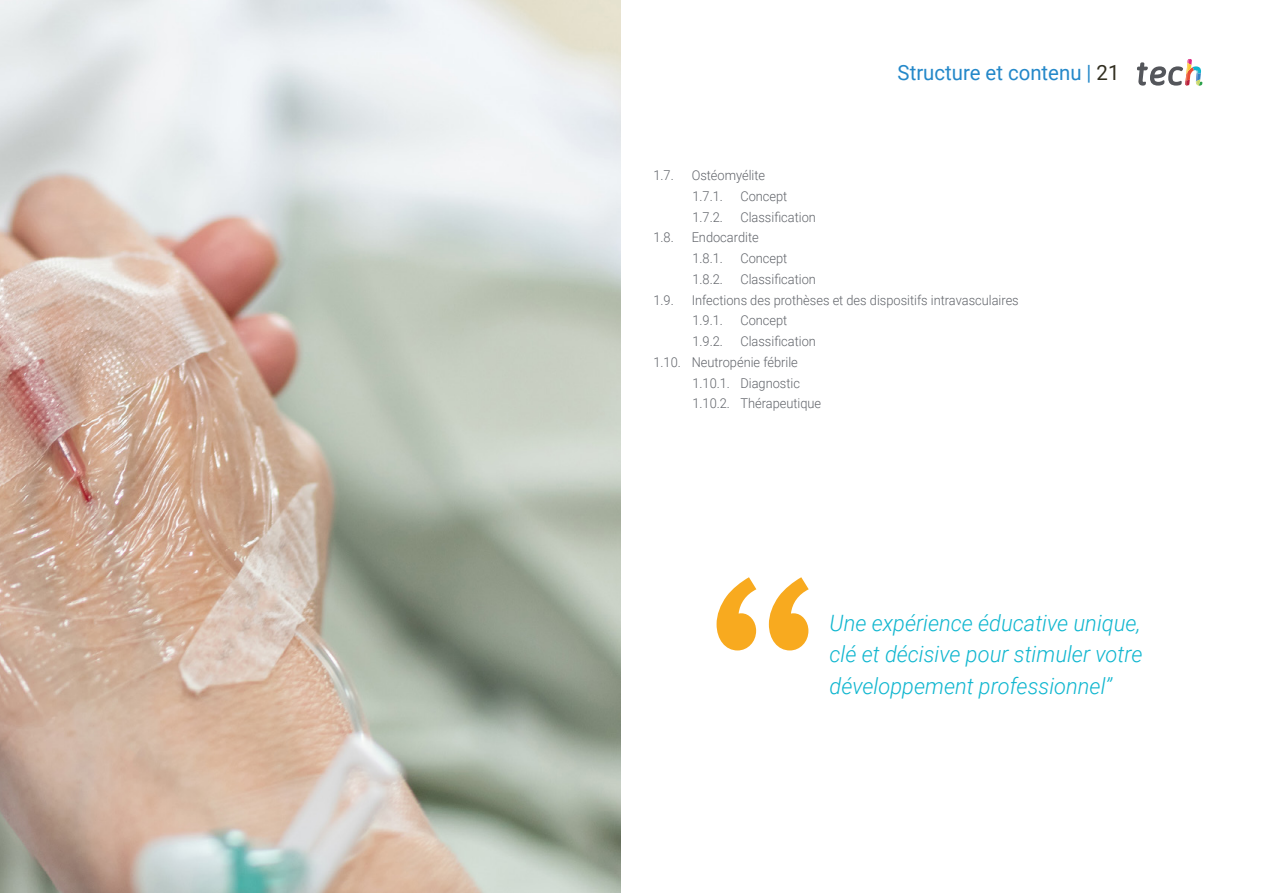
<style>
.page{position:relative;width:1263px;height:893px;background:#fff}
.page>*{position:absolute;margin:0;border:0;box-sizing:border-box;transform-origin:0 0}
.t1{font:italic 300 22.5px/31.5px "Roboto";color:#0fb6cf;text-align:justify}
.t2{font:21px "Roboto";color:#2488c9}
.t3{font:300 13.5px/20.7px "Roboto";color:#61646a;scale:.95 1}
.s1{color:#312e20}
</style>
<div class="page">
<img style="left:0;top:0;width:621px;height:893px">
<svg style="left:716px;top:577px;width:93px;height:73px"></svg>
<svg style="left:1137px;top:59px;width:65px;height:27px"></svg>
<p class="t3" style="left:653px;top:165px;width:23px">1.7.</p>
<p class="t3" style="left:692px;top:165px;width:79px">Ostéomyélite<br>1.7.1.</p>
<p class="t3" style="left:740px;top:185px;width:51px">Concept</p>
<p class="t3" style="left:692px;top:206px;width:34px">1.7.2.</p>
<p class="t3" style="left:740px;top:206px;width:81px">Classification</p>
<p class="t3" style="left:653px;top:227px;width:23px">1.8.</p>
<p class="t3" style="left:692px;top:227px;width:72px">Endocardite<br>1.8.1.</p>
<p class="t3" style="left:740px;top:248px;width:51px">Concept</p>
<p class="t3" style="left:692px;top:268px;width:34px">1.8.2.</p>
<p class="t3" style="left:740px;top:268px;width:81px">Classification</p>
<h2 class="t2" style="left:898px;top:57px;width:223px">Structure et contenu | <span class="s1">21</span></h2>
<p class="t3" style="left:653px;top:289px;width:23px">1.9.</p>
<p class="t3" style="left:692px;top:289px;width:346px">Infections des prothèses et des dispositifs intravasculaires<br>1.9.1.</p>
<p class="t3" style="left:740px;top:310px;width:51px">Concept</p>
<p class="t3" style="left:653px;top:331px;width:173px;text-indent:87px">Classification<br>1.10. Neutropénie fébrile</p>
<p class="t3" style="left:692px;top:372px;width:137px">1.10.1. Diagnostic<br>1.10.2. Thérapeutique</p>
<p class="t3" style="left:692px;top:331px;width:34px">1.9.2.</p>
<h1 class="t1" style="left:830px;top:606px;width:314px">Une expérience éducative unique, clé et décisive pour stimuler votre développement professionnel’’</h1>
</div>
